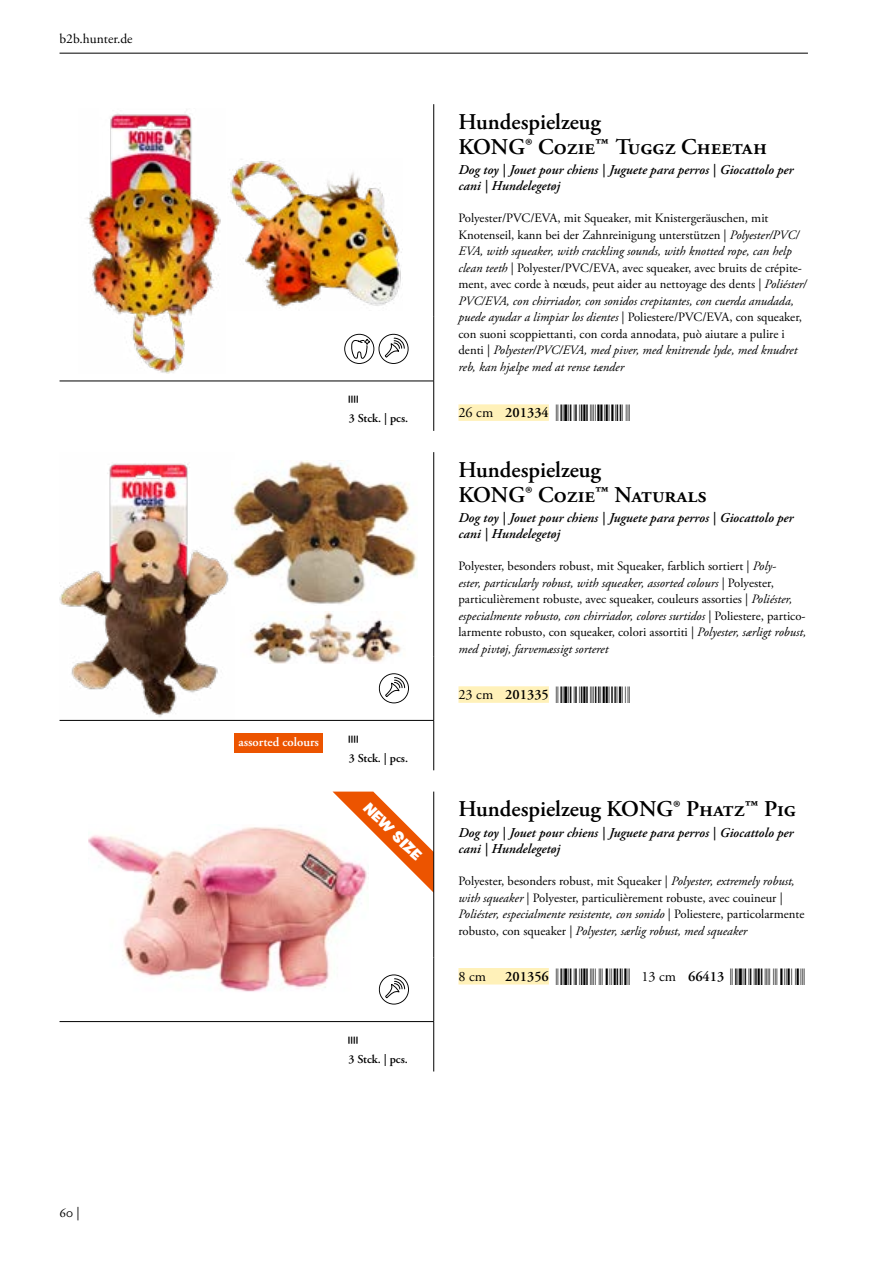
<style>
.page{position:relative;width:893px;height:1263px;background:#fff}
.page>*{position:absolute;margin:0;border:0;box-sizing:border-box;transform-origin:0 0}
.t1{font:27.45px "Hunter EAN";color:#000;scale:1.09 1}
.t2{font:600 22.5px/24.8px "Adobe Garamond Pro";color:#000}
.t3{font:16.5px "Hunter Icons";color:#000}
.t4{font:14.25px "Adobe Garamond Pro";color:#000}
.t5{font:italic 600 13.5px/16.5px "Adobe Garamond Pro";color:#000}
.t6{font:13.5px "Adobe Garamond Pro";color:#000}
.t7{font:13.5px "Peachy Keen JF";color:#fff}
.t8{font:12.75px/16.5px "Adobe Garamond Pro";color:#000}
.t9{font:600 12.75px "Adobe Garamond Pro";color:#fff}
.t10{font:600 12px "Adobe Garamond Pro";letter-spacing:.005em;color:#000}
.s1{font-style:italic}
.s2{font-family:"Adobe Garamond Pro";font-size:14.25px}
.s3{font-family:"Adobe Garamond Pro";font-weight:600;font-size:14.25px}
</style>
<div class="page">
<hr style="left:433px;top:317px;width:1px;height:64px;background:#000">
<hr style="left:433px;top:104px;width:1px;height:213px;background:#000">
<hr style="left:60px;top:381px;width:374px;height:1px;background:#000">
<hr style="left:433px;top:381px;width:1px;height:50px;background:#000">
<div style="left:458px;top:404px;width:91px;height:17px;background:#fff1b9"></div>
<svg style="left:344px;top:334px;width:65px;height:30px"></svg>
<img style="left:85px;top:109px;width:136px;height:264px">
<img style="left:230px;top:159px;width:173px;height:149px">
<img style="left:60px;top:463px;width:175px;height:257px">
<img style="left:232px;top:460px;width:185px;height:145px">
<img style="left:250px;top:611px;width:151px;height:53px">
<hr style="left:433px;top:656px;width:1px;height:64px;background:#000">
<hr style="left:433px;top:452px;width:1px;height:204px;background:#000">
<hr style="left:60px;top:720px;width:374px;height:1px;background:#000">
<hr style="left:433px;top:720px;width:1px;height:50px;background:#000">
<div style="left:458px;top:686px;width:91px;height:17px;background:#fff1b9"></div>
<svg style="left:379px;top:673px;width:30px;height:30px"></svg>
<div style="left:234px;top:733px;width:89px;height:19px;background:#ec5400"></div>
<img style="left:88px;top:827px;width:274px;height:165px">
<svg style="left:333px;top:791px;width:100px;height:102px"></svg>
<hr style="left:433px;top:957px;width:1px;height:64px;background:#000">
<hr style="left:433px;top:791px;width:1px;height:166px;background:#000">
<hr style="left:60px;top:1021px;width:374px;height:1px;background:#000">
<hr style="left:433px;top:1022px;width:1px;height:49px;background:#000">
<div style="left:458px;top:968px;width:91px;height:16px;background:#fff1b9"></div>
<svg style="left:379px;top:974px;width:30px;height:30px"></svg>
<hr style="left:60px;top:53px;width:748px;height:1px;background:#000">
<p class="t6" style="left:60px;top:31px;width:75px">b2b.hunter.de</p>
<p class="t6" style="left:60px;top:1204px;width:22px">60 |</p>
<p class="t3" style="left:349px;top:390px;width:14px">g</p>
<p class="t10" style="left:349px;top:412px;width:61px">3 Stck. | pcs.</p>
<h2 class="t2" style="left:458px;top:110px;width:310px">Hundespielzeug<br>KONG® Cozie™ Tuggz Cheetah</h2>
<p class="t5" style="left:458px;top:162px;width:337px">Dog toy | Jouet pour chiens | Juguete para perros | Giocattolo per cani | Hundelegetøj</p>
<p class="t8" style="left:458px;top:211px;width:349px">Polyester/PVC/EVA, mit Squeaker, mit Knistergeräuschen, mit Knotenseil, kann bei der Zahnreinigung unterstützen | <span class="s1">Polyester/PVC/ EVA, with squeaker, with crackling sounds, with knotted rope, can help clean teeth</span> | Polyester/PVC/EVA, avec squeaker, avec bruits de crépite&shy;ment, avec corde à nœuds, peut aider au nettoyage des dents | <span class="s1">Poliéster/ PVC/EVA, con chirriador, con sonidos crepitantes, con cuerda anudada, puede ayudar a limpiar los dientes</span> | Poliestere/PVC/EVA, con squeaker, con suoni scoppiettanti, con corda annodata, può aiutare a pulire i denti | <span class="s1">Polyester/PVC/EVA, med piver, med knitrende lyde, med knudret reb, kan hjælpe med at rense tænder</span></p>
<h1 class="t1" style="left:458px;top:404px;width:159px"><span class="s2">26 cm</span> <span class="s3">201334</span> '!035585-FAJABD!</h1>
<h2 class="t2" style="left:458px;top:458px;width:250px">Hundespielzeug<br>KONG® Cozie™ Naturals</h2>
<p class="t5" style="left:458px;top:510px;width:337px">Dog toy | Jouet pour chiens | Juguete para perros | Giocattolo per cani | Hundelegetøj</p>
<p class="t8" style="left:458px;top:558px;width:349px">Polyester, besonders robust, mit Squeaker, farblich sortiert | <span class="s1">Poly-<br>ester, particularly robust, with squeaker, assorted colours</span> | Polyester, particulièrement robuste, avec squeaker, couleurs assorties | <span class="s1">Poliéster, especialmente robusto, con chirriador, colores surtidos</span> | Poliestere, partico&shy;larmente robusto, con squeaker, colori assortiti | <span class="s1">Polyester, særligt robust, med pivtøj, farvemæssigt sorteret</span></p>
<h1 class="t1" style="left:458px;top:686px;width:159px"><span class="s2">23 cm</span> <span class="s3">201335</span> '!035585-BFJBFH!</h1>
<p class="t9" style="left:238px;top:734px;width:82px">assorted colours</p>
<p class="t3" style="left:349px;top:729px;width:14px">g</p>
<p class="t10" style="left:349px;top:751px;width:61px">3 Stck. | pcs.</p>
<p class="t7" style="left:373px;top:797px;width:77px;rotate:45deg">NEW SIZE</p>
<h2 class="t2" style="left:458px;top:797px;width:339px">Hundespielzeug KONG® Phatz™ Pig</h2>
<p class="t5" style="left:458px;top:824px;width:337px">Dog toy | Jouet pour chiens | Juguete para perros | Giocattolo per cani | Hundelegetøj</p>
<p class="t8" style="left:458px;top:873px;width:347px">Polyester, besonders robust, mit Squeaker | <span class="s1">Polyester, extremely robust, with squeaker</span> | Polyester, particulièrement robuste, avec couineur | <span class="s1">Poliéster, especialmente resistente, con sonido</span> | Poliestere, particolarmente robusto, con squeaker | <span class="s1">Polyester, særlig robust, med squeaker</span></p>
<p class="t4" style="left:458px;top:968px;width:29px">8 cm</p>
<h1 class="t1" style="left:505px;top:968px;width:276px"><span class="s3">201356</span> '!035585-DGAFBF! <span class="s2">13 cm</span> <span class="s3">66413</span> '!035585-DGAEDA!</h1>
<p class="t3" style="left:348px;top:1031px;width:14px">g</p>
<p class="t10" style="left:348px;top:1052px;width:61px">3 Stck. | pcs.</p>
</div>
